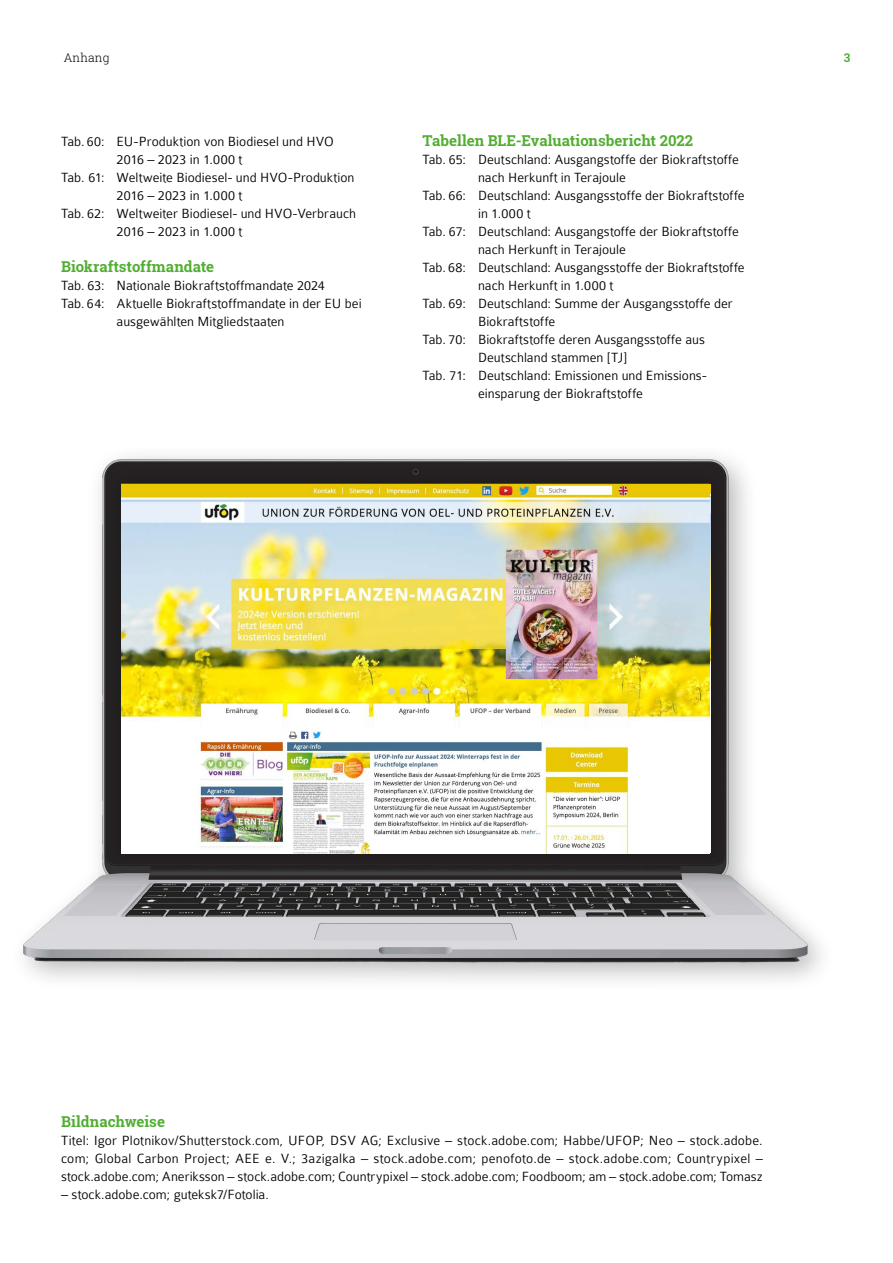
<style>
.page{position:relative;width:893px;height:1263px;background:#fff}
.page>*{position:absolute;margin:0;border:0;box-sizing:border-box;transform-origin:0 0}
.t1{font:700 15px "Roboto Slab";color:#52ae32}
.t2{font:300 14.25px/18px "Colaborate";color:#000;text-align:justify}
.t3{font:300 12px "Roboto Slab";letter-spacing:.01em;color:#000}
.t4{font:700 12px "Roboto Slab";color:#52ae32}
</style>
<div class="page">
<div style="left:8px;top:443px;width:829px;height:550px;background:#000;opacity:.28"></div>
<img style="left:8px;top:451px;width:829px;height:523px">
<div style="left:104px;top:467px;width:624px;height:403px;background:#000;opacity:.3"></div>
<img style="left:121px;top:484px;width:588px;height:369px">
<p class="t3" style="left:64px;top:49px;width:47px">Anhang</p>
<p class="t4" style="left:844px;top:49px;width:8px">3</p>
<p class="t2" style="left:61px;top:132px;width:274px">Tab. 60: EU-Produktion von Biodiesel und HVO</p>
<p class="t2" style="left:117px;top:150px;width:127px">2016 – 2023 in 1.000 t</p>
<p class="t2" style="left:61px;top:168px;width:295px">Tab. 61: Weltweite Biodiesel- und HVO-Produktion</p>
<p class="t2" style="left:117px;top:186px;width:127px">2016 – 2023 in 1.000 t</p>
<p class="t2" style="left:61px;top:204px;width:297px">Tab. 62: Weltweiter Biodiesel- und HVO-Verbrauch</p>
<p class="t2" style="left:117px;top:222px;width:127px">2016 – 2023 in 1.000 t</p>
<p class="t1" style="left:61px;top:256px;width:155px">Biokraftstoffmandate</p>
<p class="t2" style="left:61px;top:276px;width:265px">Tab. 63: Nationale Biokraftstoffmandate 2024</p>
<p class="t2" style="left:61px;top:294px;width:302px">Tab. 64: Aktuelle Biokraftstoffmandate in der EU bei</p>
<p class="t2" style="left:117px;top:312px;width:169px">ausgewählten Mitgliedstaaten</p>
<p class="t1" style="left:423px;top:130px;width:272px">Tabellen BLE-Evaluationsbericht 2022</p>
<p class="t2" style="left:423px;top:150px;width:318px">Tab. 65: Deutschland: Ausgangstoffe der Biokraftstoffe</p>
<p class="t2" style="left:478px;top:168px;width:149px">nach Herkunft in Terajoule</p>
<p class="t2" style="left:423px;top:186px;width:324px">Tab. 66: Deutschland: Ausgangsstoffe der Biokraftstoffe</p>
<p class="t2" style="left:478px;top:204px;width:54px">in 1.000 t</p>
<p class="t2" style="left:423px;top:222px;width:318px">Tab. 67: Deutschland: Ausgangstoffe der Biokraftstoffe</p>
<p class="t2" style="left:478px;top:240px;width:149px">nach Herkunft in Terajoule</p>
<p class="t2" style="left:422px;top:258px;width:324px">Tab. 68: Deutschland: Ausgangsstoffe der Biokraftstoffe</p>
<p class="t2" style="left:478px;top:276px;width:137px">nach Herkunft in 1.000 t</p>
<p class="t2" style="left:422px;top:294px;width:312px">Tab. 69: Deutschland: Summe der Ausgangsstoffe der</p>
<p class="t2" style="left:478px;top:312px;width:79px">Biokraftstoffe</p>
<p class="t2" style="left:422px;top:330px;width:284px">Tab. 70: Biokraftstoffe deren Ausgangsstoffe aus</p>
<p class="t2" style="left:478px;top:348px;width:151px">Deutschland stammen [TJ]</p>
<p class="t2" style="left:422px;top:366px;width:286px">Tab. 71: Deutschland: Emissionen und Emissions-</p>
<p class="t2" style="left:478px;top:384px;width:167px">einsparung der Biokraftstoffe</p>
<p class="t1" style="left:61px;top:1111px;width:105px">Bildnachweise</p>
<p class="t2" style="left:61px;top:1131px;width:703px">Titel: Igor Plotnikov/Shutterstock.com, UFOP, DSV AG; Exclusive – stock.adobe.com; Habbe/UFOP; Neo – stock.adobe. com; Global Carbon Project; AEE e. V.; 3azigalka – stock.adobe.com; penofoto.de – stock.adobe.com; Countrypixel – stock.adobe.com; Aneriksson – stock.adobe.com; Countrypixel – stock.adobe.com; Foodboom; am – stock.adobe.com; Tomasz</p>
<p class="t2" style="left:61px;top:1185px;width:209px">– stock.adobe.com; guteksk7/Fotolia.</p>
</div>
